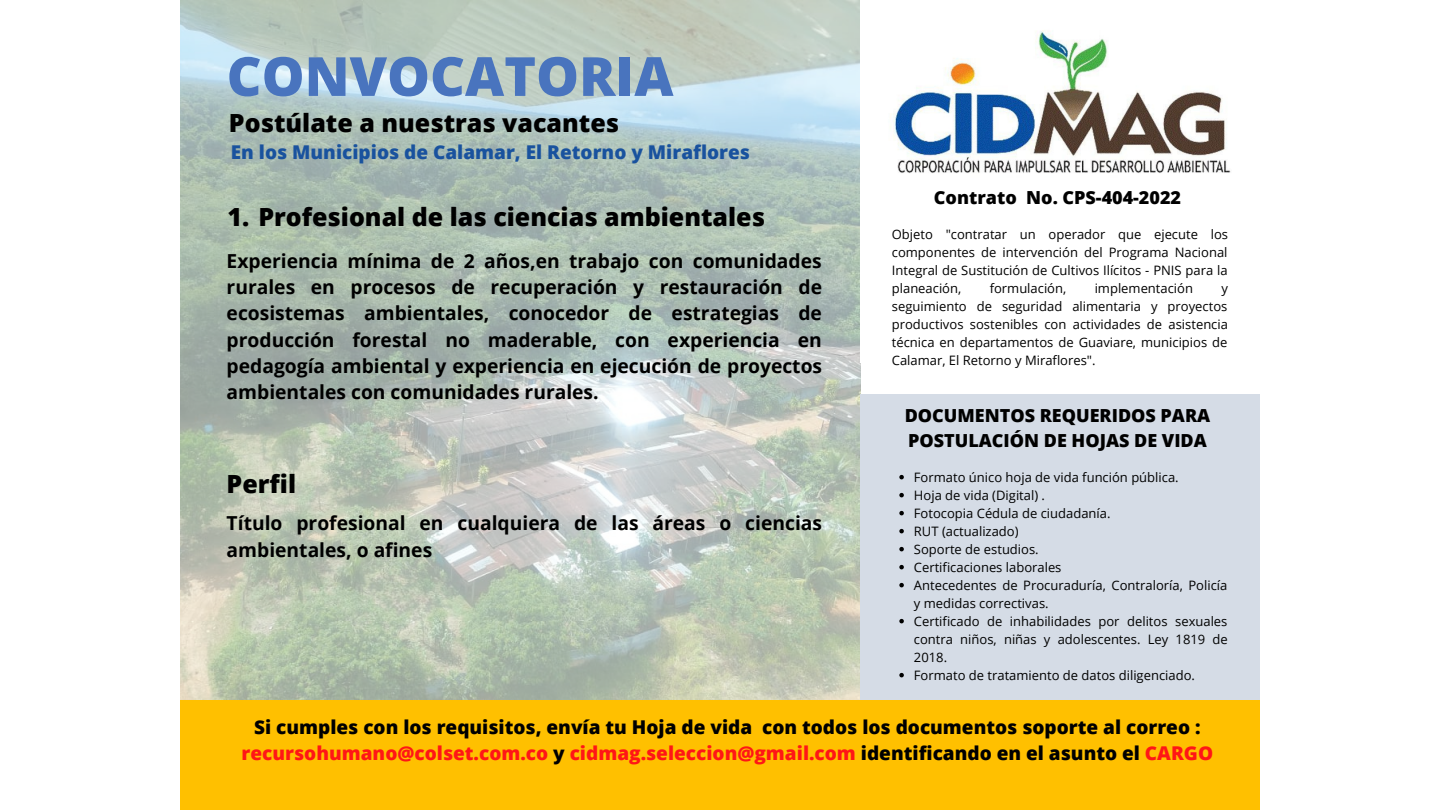
<style>
.page{position:relative;width:1440px;height:810px;background:#fff}
.page>*{position:absolute;margin:0;border:0;box-sizing:border-box;transform-origin:0 0}
.t1{font:800 54px "Open Sans";color:#4974be}
.t2{font:800 25px "Open Sans";color:#000}
.t3{font:700 19.3px/26.2px "Open Sans";color:#000;text-align:justify}
.t4{font:800 19px/26.2px "Open Sans";color:#000;text-align:center}
.t5{font:800 19px "Open Sans";color:#19529e}
.t6{font:800 18px/24.8px "Open Sans";color:#000}
.t7{font:13px/18px "Open Sans";color:#000;text-align:justify}
.s1{color:#ff1616}
</style>
<div class="page">
<img style="left:180px;top:0;width:680px;height:700px">
<div style="left:860px;top:394px;width:400px;height:307px;background:#d5dce6"></div>
<div style="left:180px;top:701px;width:1079px;height:109px;background:#ffc000"></div>
<img style="left:890px;top:30px;width:341px;height:143px">
<svg style="left:899px;top:475px;width:5px;height:4px"></svg>
<svg style="left:899px;top:493px;width:5px;height:4px"></svg>
<svg style="left:899px;top:511px;width:5px;height:4px"></svg>
<svg style="left:899px;top:529px;width:5px;height:4px"></svg>
<svg style="left:899px;top:547px;width:5px;height:4px"></svg>
<svg style="left:899px;top:565px;width:5px;height:4px"></svg>
<svg style="left:899px;top:583px;width:5px;height:4px"></svg>
<svg style="left:899px;top:619px;width:5px;height:4px"></svg>
<svg style="left:899px;top:673px;width:5px;height:4px"></svg>
<h1 class="t1" style="left:227px;top:38px;width:448px">CONVOCATORIA</h1>
<h2 class="t2" style="left:229px;top:106px;width:392px">Postúlate a nuestras vacantes</h2>
<h3 class="t5" style="left:231px;top:139px;width:521px">En los Municipios de Calamar, El Retorno y Miraflores</h3>
<h2 class="t2" style="left:228px;top:199px;width:539px">1. Profesional de las ciencias ambientales</h2>
<p class="t3" style="left:227px;top:247px;width:597px">Experiencia mínima de 2 años,en trabajo con comunidades rurales en procesos de recuperación y restauración de ecosistemas ambientales, conocedor de estrategias de producción forestal no maderable, con experiencia en pedagogía ambiental y experiencia en ejecución de proyectos ambientales con comunidades rurales.</p>
<h2 class="t2" style="left:227px;top:466px;width:71px">Perfil</h2>
<h3 class="t3" style="left:227px;top:510px;width:597px">Título profesional en cualquiera de las áreas o ciencias ambientales, o afines</h3>
<h3 class="t6" style="left:934px;top:185px;width:249px">Contrato No. CPS-404-2022</h3>
<p class="t7" style="left:892px;top:225px;width:338px">Objeto "contratar un operador que ejecute los componentes de intervención del Programa Nacional Integral de Sustitución de Cultivos Ilícitos - PNIS para la planeación,</p>
<p class="t7" style="left:990px;top:279px;width:78px">formulación,</p>
<p class="t7" style="left:1095px;top:279px;width:100px">implementación</p>
<p class="t7" style="left:892px;top:279px;width:338px;text-indent:330px">y seguimiento de seguridad alimentaria y proyectos productivos sostenibles con actividades de asistencia técnica en departamentos de Guaviare, municipios de Calamar, El Retorno y Miraflores".</p>
<h3 class="t6" style="left:905px;top:403px;width:307px">DOCUMENTOS REQUERIDOS PARA<br>POSTULACIÓN DE HOJAS DE VIDA</h3>
<p class="t7" style="left:914px;top:468px;width:315px;text-align:left">Formato único hoja de vida función pública.<br>Hoja de vida (Digital) .<br>Fotocopia Cédula de ciudadanía.<br>RUT (actualizado)<br>Soporte de estudios.<br>Certificaciones laborales<br>Antecedentes de Procuraduría, Contraloría, Policía y medidas correctivas.<br>Certificado de inhabilidades por delitos sexuales contra niños, niñas y adolescentes. Ley 1819 de 2018.<br>Formato de tratamiento de datos diligenciado.</p>
<h3 class="t4" style="left:242px;top:713px;width:973px">Si cumples con los requisitos, envía tu Hoja de vida con todos los documentos soporte al correo : <span class="s1">recursohumano@colset.com.co</span> y <span class="s1">cidmag.seleccion@gmail.com</span> identificando en el asunto el <span class="s1">CARGO</span></h3>
</div>
